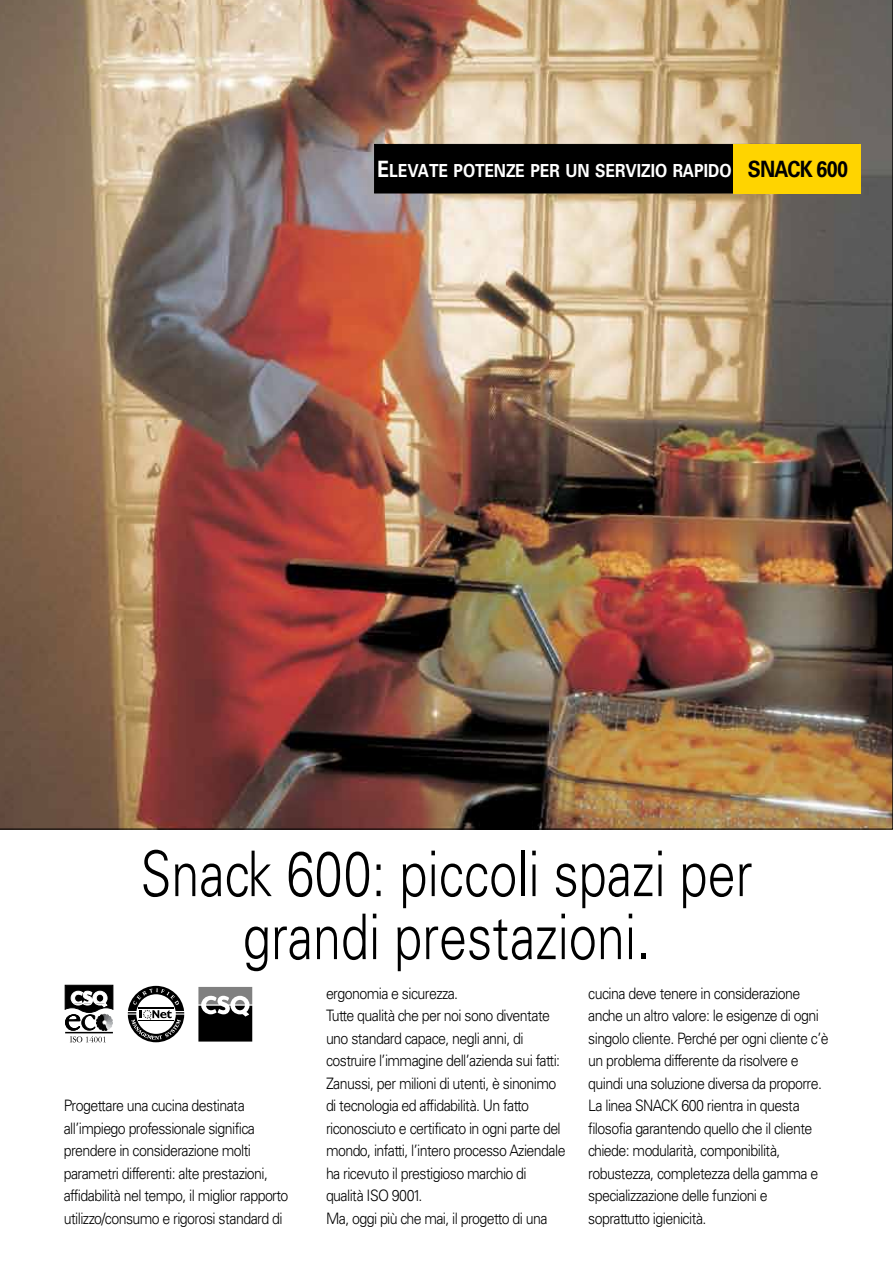
<style>
.page{position:relative;width:893px;height:1263px;background:#fff}
.page>*{position:absolute;margin:0;border:0;box-sizing:border-box;transform-origin:0 0}
.t1{font:300 63px/63px "Univers LT Std";color:#000;text-align:center;scale:.8 1}
.t2{font:18px "Univers LT Std Bold SC800";color:#fff;scale:.87 1}
.t3{font:300 15.75px/22.5px "Univers LT Std";letter-spacing:-.04em;color:#000;scale:.9 1}
.s1{font-size:22.5px}
.s2{font-family:"Univers LT Std";font-weight:700;font-size:22.5px;color:#000}
</style>
<div class="page">
<img style="left:0;top:0;width:893px;height:829px">
<div style="left:374px;top:144px;width:485px;height:49px;background:#000"></div>
<div style="left:733px;top:144px;width:128px;height:49px;background:#ffd400"></div>
<svg style="left:65px;top:985px;width:48px;height:57px"></svg>
<svg style="left:128px;top:986px;width:56px;height:56px"></svg>
<svg style="left:198px;top:987px;width:54px;height:54px"></svg>
<p class="t2" style="left:377px;top:160px;width:543px"><span class="s1">E</span>LEVATE POTENZE PER UN SERVIZIO RAPIDO <span class="s2">SNACK 600</span></p>
<h1 class="t1" style="left:141px;top:842px;width:766px">Snack 600: piccoli spazi per grandi prestazioni.</h1>
<p class="t3" style="left:64px;top:1094px;width:251px">Progettare una cucina destinata all’impiego professionale significa prendere in considerazione molti parametri differenti: alte prestazioni, affidabilità nel tempo, il miglior rapporto utilizzo/consumo e rigorosi standard di</p>
<p class="t3" style="left:326px;top:982px;width:268px">ergonomia e sicurezza.<br>Tutte qualità che per noi sono diventate uno standard capace, negli anni, di costruire l’immagine dell’azienda sui fatti:<br>Zanussi, per milioni di utenti, è sinonimo di tecnologia ed affidabilità. Un fatto riconosciuto e certificato in ogni parte del mondo, infatti, l’intero processo Aziendale ha ricevuto il prestigioso marchio di qualità ISO 9001.<br>Ma, oggi più che mai, il progetto di una</p>
<p class="t3" style="left:588px;top:982px;width:269px">cucina deve tenere in considerazione anche un altro valore: le esigenze di ogni singolo cliente. Perché per ogni cliente c’è un problema differente da risolvere e quindi una soluzione diversa da proporre.<br>La linea SNACK 600 rientra in questa filosofia garantendo quello che il cliente chiede: modularità, componibilità, robustezza, completezza della gamma e specializzazione delle funzioni e soprattutto igienicità.</p>
</div>
